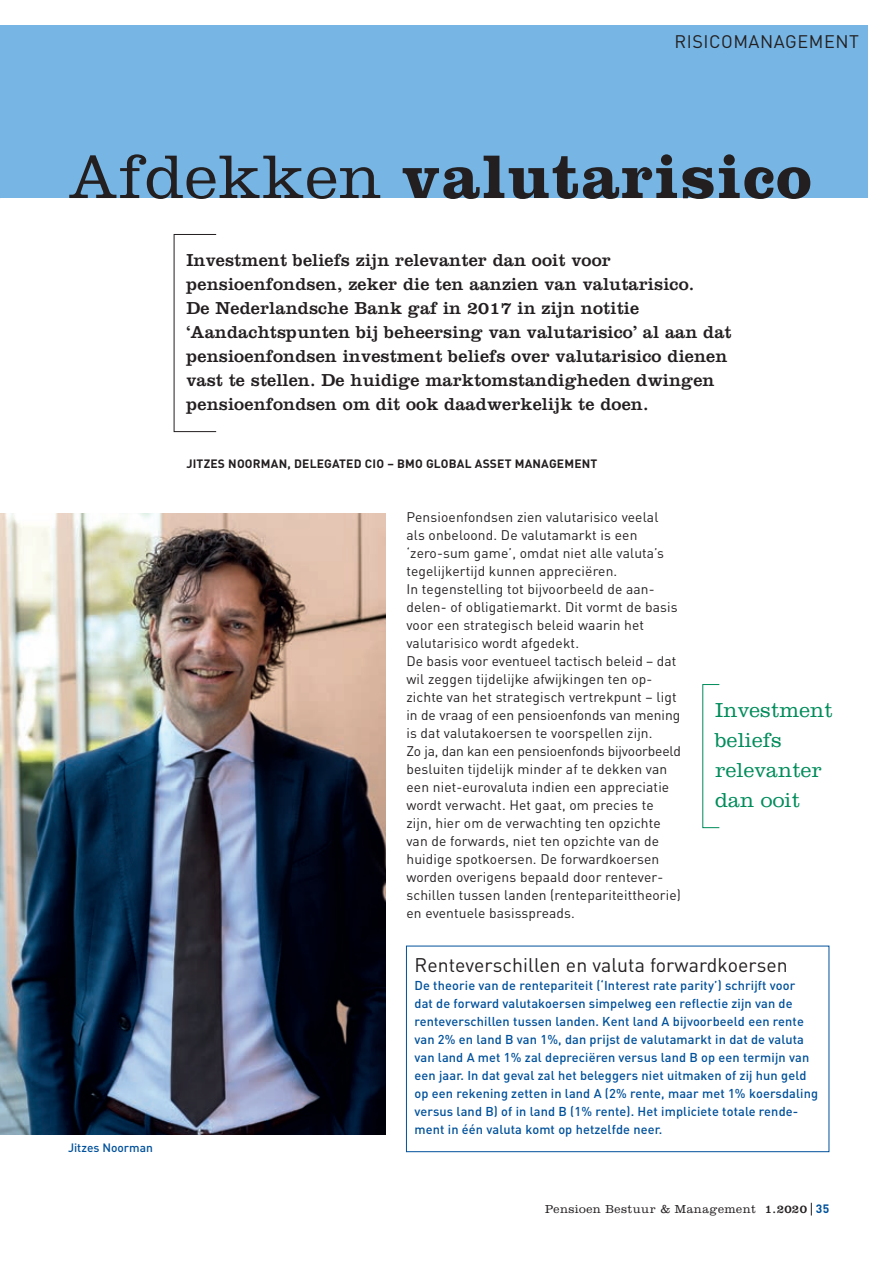
<style>
.page{position:relative;width:893px;height:1263px;background:#fff}
.page>*{position:absolute;margin:0;border:0;box-sizing:border-box;transform-origin:0 0}
.t1{font:700 63.9px "Clarendon";letter-spacing:.02em;color:#231f20}
.t2{font:300 21px/30px "Clarendon";letter-spacing:.01em;color:#008c5b}
.t3{font:19.5px "DIN";letter-spacing:.005em;color:#231f20}
.t4{font:18px/24px "Clarendon";letter-spacing:.01em;color:#231f20}
.t5{font:18px "DIN";letter-spacing:.03em;color:#231f20}
.t6{font:13.8px/18px "DIN";letter-spacing:.01em;color:#231f20}
.t7{font:500 12.75px/18px "DIN";letter-spacing:.01em;color:#01519b}
.t8{font:700 12px "DIN";letter-spacing:.02em;color:#231f20}
.t9{font:300 12px "Clarendon";letter-spacing:.04em;color:#231f20}
.t10{font:500 12px "DIN";color:#01519b}
.s1{font-weight:300}
.s2{font-weight:400}
.s3{font-family:"DIN";font-weight:700;color:#01519b}
</style>
<div class="page">
<svg style="left:811px;top:1203px;width:1px;height:12px"></svg>
<div style="left:0;top:26px;width:867px;height:172px;background:#77b6e4"></div>
<img style="left:0;top:513px;width:385px;height:621px">
<div style="left:406px;top:945px;width:423px;height:207px;border:1px solid #01519b"></div>
<h3 class="t5" style="left:674px;top:31px;width:186px">RISICOMANAGEMENT</h3>
<h1 class="t1" style="left:68px;top:138px;width:745px"><span class="s1">Afdekken</span> valutarisico</h1>
<p class="t4" style="left:186px;top:248px;width:547px">Investment beliefs zijn relevanter dan ooit voor pensioenfondsen, zeker die ten aanzien van valutarisico.<br>De Nederlandsche Bank gaf in 2017 in zijn notitie ‘Aandachtspunten bij beheersing van valutarisico’ al aan dat pensioenfondsen investment beliefs over valutarisico dienen vast te stellen. De huidige marktomstandigheden dwingen pensioenfondsen om dit ook daadwerkelijk te doen.</p>
<p class="t8" style="left:186px;top:456px;width:413px">JITZES NOORMAN, DELEGATED CIO – BMO GLOBAL ASSET MANAGEMENT</p>
<p class="t10" style="left:68px;top:1140px;width:86px">Jitzes Noorman</p>
<p class="t6" style="left:406px;top:508px;width:276px">Pensioenfondsen zien valutarisico veelal<br>als onbeloond. De valutamarkt is een ‘zero-sum game’, omdat niet alle valuta’s tegelijkertijd kunnen appreciëren.<br>In tegenstelling tot bijvoorbeeld de aan&shy;delen- of obligatiemarkt. Dit vormt de basis voor een strategisch beleid waarin het valutarisico wordt afgedekt.<br>De basis voor eventueel tactisch beleid – dat wil zeggen tijdelijke afwijkingen ten op&shy;zichte van het strategisch vertrekpunt – ligt in de vraag of een pensioenfonds van mening is dat valutakoersen te voorspellen zijn.<br>Zo ja, dan kan een pensioenfonds bijvoorbeeld besluiten tijdelijk minder af te dekken van een niet-eurovaluta indien een appreciatie wordt verwacht. Het gaat, om precies te zijn, hier om de verwachting ten opzichte van de forwards, niet ten opzichte van de huidige spotkoersen. De forwardkoersen worden overigens bepaald door rentever&shy;schillen tussen landen (rentepariteittheorie) en eventuele basisspreads.</p>
<h3 class="t3" style="left:414px;top:954px;width:375px">Renteverschillen en valuta forwardkoersen</h3>
<p class="t7" style="left:414px;top:976px;width:405px">De theorie van de rentepariteit (‘Interest rate parity’) schrijft voor<br>dat de forward valutakoersen simpelweg een reflectie zijn van de renteverschillen tussen landen. Kent land A bijvoorbeeld een rente van 2% en land B van 1%, dan prijst de valutamarkt in dat de valuta van land A met 1% zal depreciëren versus land B op een termijn van een jaar. In dat geval zal het beleggers niet uitmaken of zij hun geld op een rekening zetten in land A (2% rente, maar met 1% koersdaling versus land B) of in land B (1% rente). Het impliciete totale rende&shy;ment in één valuta komt op hetzelfde neer.</p>
<h2 class="t2" style="left:715px;top:695px;width:119px">Investment beliefs relevanter dan ooit</h2>
<p class="t9" style="left:545px;top:1201px;width:286px">Pensioen Bestuur &amp; Management <span class="s2">1.2020</span> <span class="s3">35</span></p>
</div>
